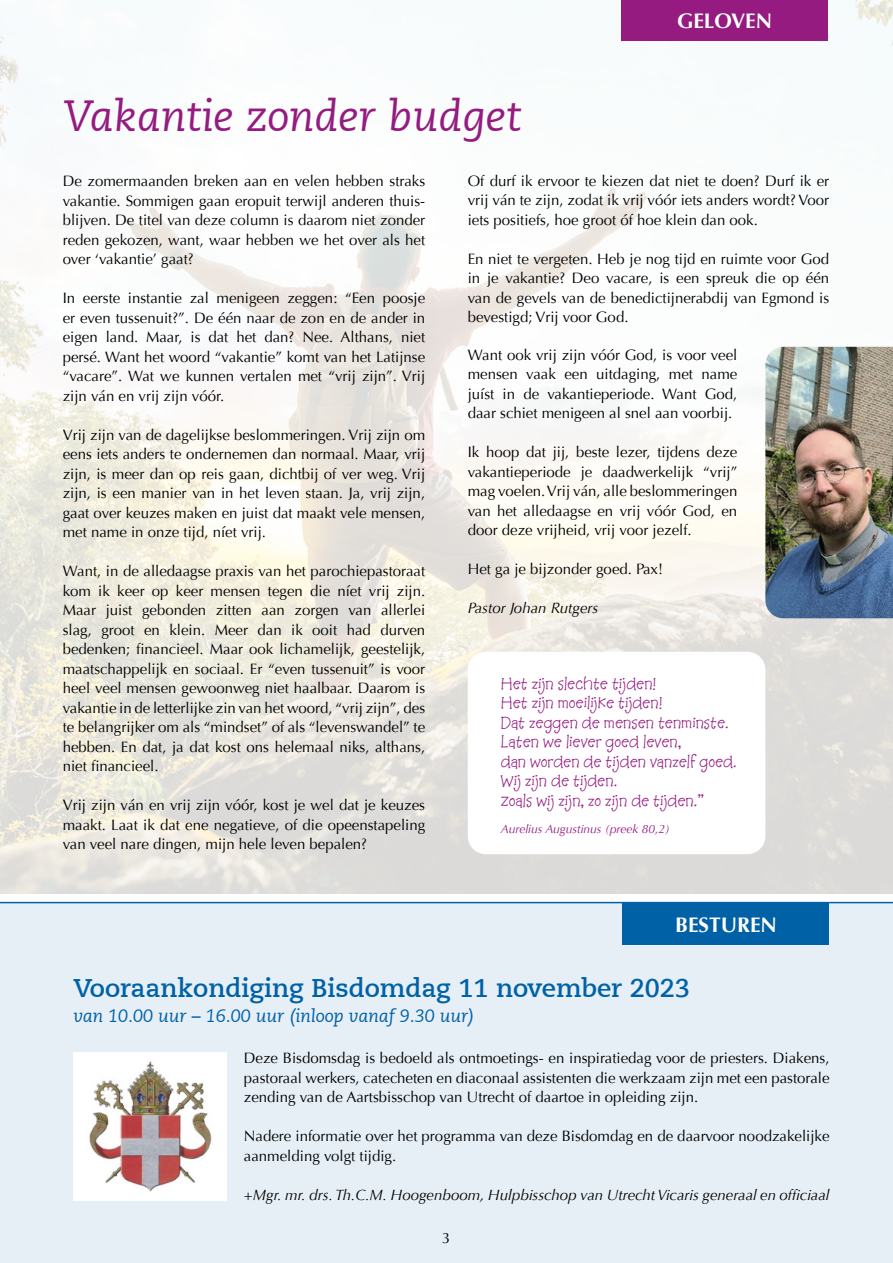
<style>
.page{position:relative;width:893px;height:1263px;background:#fff}
.page>*{position:absolute;margin:0;border:0;box-sizing:border-box;transform-origin:0 0}
.t1{font:italic 43.5px "Caecilia LT";color:#951b81}
.t2{font:700 25.5px "Caecilia LT";color:#0061a7}
.t3{font:700 21px "Optima";color:#fff}
.t4{font:italic 18px "Caecilia LT";color:#0061a7}
.t5{font:16.5px/19.5px "Baa Book Hmk";color:#951b81}
.t6{font:15px/19.5px "Optima";color:#000;text-align:justify}
.t7{font:italic 15px "Optima";color:#000}
.t8{font:italic 12px "Optima";color:#951b81}
</style>
<div class="page">
<img style="left:0;top:0;width:893px;height:893px">
<div style="left:0;top:904px;width:893px;height:359px;background:#e6eff6"></div>
<div style="left:621px;top:0;width:207px;height:40px;background:#951b81"></div>
<div style="left:73px;top:1052px;width:154px;height:149px;background:#fff"></div>
<img style="left:89px;top:1061px;width:123px;height:131px">
<img style="left:765px;top:347px;width:128px;height:271px">
<div style="left:622px;top:902px;width:206px;height:43px;background:#0061a7"></div>
<hr style="left:0;top:902px;width:893px;height:1px;background:#0061a7">
<div style="left:468px;top:652px;width:297px;height:202px;background:#fff;border-radius:18px"></div>
<h3 class="t3" style="left:677px;top:9px;width:96px">GELOVEN</h3>
<h1 class="t1" style="left:63px;top:91px;width:460px">Vakantie zonder budget</h1>
<p class="t6" style="left:63px;top:171px;width:364px">De zomermaanden breken aan en velen hebben straks vakantie. Sommigen gaan eropuit terwijl anderen thuis&shy;blijven. De titel van deze column is daarom niet zonder reden gekozen, want, waar hebben we het over als het over ‘vakantie’ gaat?</p>
<p class="t6" style="left:63px;top:288px;width:364px">In eerste instantie zal menigeen zeggen: “Een poosje er even tussenuit?”. De één naar de zon en de ander in eigen land. Maar, is dat het dan? Nee. Althans, niet persé. Want het woord “vakantie” komt van het Latijnse “vacare”. Wat we kunnen vertalen met “vrij zijn”. Vrij zijn ván en vrij zijn vóór.</p>
<p class="t6" style="left:63px;top:425px;width:364px">Vrij zijn van de dagelijkse beslommeringen. Vrij zijn om eens iets anders te ondernemen dan normaal. Maar, vrij zijn, is meer dan op reis gaan, dichtbij of ver weg. Vrij zijn, is een manier van in het leven staan. Ja, vrij zijn, gaat over keuzes maken en juist dat maakt vele mensen, met name in onze tijd, níet vrij.</p>
<p class="t6" style="left:63px;top:561px;width:364px">Want, in de alledaagse praxis van het parochiepastoraat kom ik keer op keer mensen tegen die níet vrij zijn.<br>Maar juist gebonden zitten aan zorgen van allerlei slag, groot en klein. Meer dan ik ooit had durven bedenken; financieel. Maar ook lichamelijk, geestelijk, maatschappelijk en sociaal. Er “even tussenuit” is voor heel veel mensen gewoonweg niet haalbaar. Daarom is vakantie in de letterlijke zin van het woord, “vrij zijn”, des te belangrijker om als “mindset” of als “levenswandel” te hebben. En dat, ja dat kost ons helemaal niks, althans, niet financieel.</p>
<p class="t6" style="left:63px;top:795px;width:364px">Vrij zijn ván en vrij zijn vóór, kost je wel dat je keuzes maakt. Laat ik dat ene negatieve, of die opeenstapeling van veel nare dingen, mijn hele leven bepalen?</p>
<p class="t6" style="left:468px;top:171px;width:363px">Of durf ik ervoor te kiezen dat niet te doen? Durf ik er vrij ván te zijn, zodat ik vrij vóór iets anders wordt? Voor iets positiefs, hoe groot óf hoe klein dan ook.</p>
<p class="t6" style="left:468px;top:249px;width:363px">En niet te vergeten. Heb je nog tijd en ruimte voor God in je vakantie? Deo vacare, is een spreuk die op één van de gevels van de benedictijnerabdij van Egmond is bevestigd; Vrij voor God.</p>
<p class="t6" style="left:468px;top:345px;width:271px">Want ook vrij zijn vóór God, is voor veel mensen vaak een uitdaging, met name juíst in de vakantieperiode. Want God, daar schiet menigeen al snel aan voorbij.</p>
<p class="t6" style="left:468px;top:442px;width:271px">Ik hoop dat jij, beste lezer, tijdens deze vakantieperiode je daadwerkelijk “vrij” mag voelen. Vrij ván, alle beslommeringen van het alledaagse en vrij vóór God, en door deze vrijheid, vrij voor jezelf.</p>
<p class="t6" style="left:468px;top:559px;width:197px">Het ga je bijzonder goed. Pax!</p>
<p class="t7" style="left:468px;top:599px;width:132px">Pastor Johan Rutgers</p>
<p class="t5" style="left:501px;top:674px;width:237px">Het zijn slechte tijden!<br>Het zijn moeilijke tijden!<br>Dat zeggen de mensen tenminste.<br>Laten we liever goed leven,<br>dan worden de tijden vanzelf goed.<br>Wij zijn de tijden.<br>Zoals wij zijn, zo zijn de tijden.”</p>
<p class="t8" style="left:501px;top:821px;width:170px">Aurelius Augustinus (preek 80,2)</p>
<h3 class="t3" style="left:675px;top:912px;width:103px">BESTUREN</h3>
<h2 class="t2" style="left:73px;top:973px;width:618px">Vooraankondiging Bisdomdag 11 november 2023</h2>
<p class="t4" style="left:73px;top:1006px;width:403px">van 10.00 uur – 16.00 uur (inloop vanaf 9.30 uur)</p>
<p class="t6" style="left:244px;top:1048px;width:587px">Deze Bisdomsdag is bedoeld als ontmoetings- en inspiratiedag voor de priesters. Diakens, pastoraal werkers, catecheten en diaconaal assistenten die werkzaam zijn met een pastorale zending van de Aartsbisschop van Utrecht of daartoe in opleiding zijn.</p>
<p class="t6" style="left:244px;top:1126px;width:587px">Nadere informatie over het programma van deze Bisdomdag en de daarvoor noodzakelijke aanmelding volgt tijdig.</p>
<p class="t7" style="left:244px;top:1186px;width:587px">+Mgr. mr. drs. Th.C.M. Hoogenboom, Hulpbisschop van Utrecht Vicaris generaal en officiaal</p>
<p class="t6" style="left:442px;top:1228px;width:10px">3</p>
</div>
